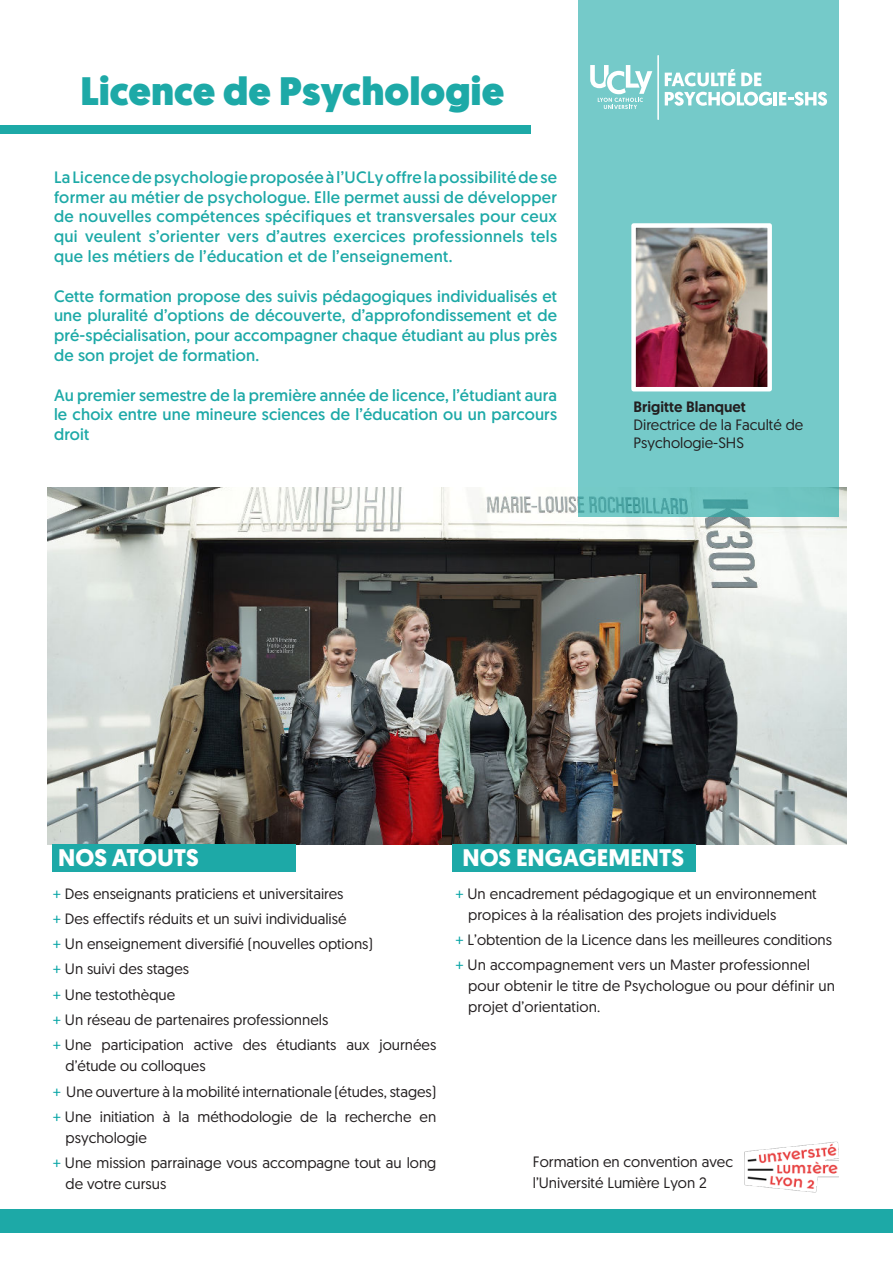
<style>
.page{position:relative;width:893px;height:1263px;background:#fff}
.page>*{position:absolute;margin:0;border:0;box-sizing:border-box;transform-origin:0 0}
.t1{font:900 39.6px "Geomanist";color:#1da9a7}
.t2{font:700 24px "Geomanist";color:#fff}
.t3{font:16.5px/19.8px "Geomanist";letter-spacing:.01em;color:#1da9a7;text-align:justify}
.t4{font:15px/25.2px "Geomanist";color:#231f20}
.t5{font:500 15px "Geomanist";color:#231f20}
.s1{color:#05a4a5}
</style>
<div class="page">
<img style="left:47px;top:487px;width:799px;height:357px">
<div style="left:578px;top:0;width:261px;height:517px;background:#75cac9"></div>
<img style="left:637px;top:229px;width:129px;height:156px">
<div style="left:631px;top:223px;width:141px;height:168px;border:5px solid #fff"></div>
<div style="left:0;top:1209px;width:893px;height:23px;background:#1da9a7"></div>
<svg style="left:590px;top:55px;width:69px;height:64px"></svg>
<svg style="left:665px;top:69px;width:70px;height:17px"></svg>
<svg style="left:741px;top:73px;width:20px;height:13px"></svg>
<svg style="left:665px;top:92px;width:162px;height:14px"></svg>
<div style="left:52px;top:844px;width:244px;height:27px;background:#1da9a7"></div>
<div style="left:452px;top:844px;width:244px;height:27px;background:#1da9a7"></div>
<img style="left:744px;top:1141px;width:95px;height:51px">
<div style="left:0;top:125px;width:530px;height:9px;background:#1da9a7"></div>
<h1 class="t1" style="left:80px;top:75px;width:426px">Licence de Psychologie</h1>
<p class="t3" style="left:54px;top:169px;width:505px">La Licence de psychologie proposée à l’UCLy offre la possibilité de se former au métier de psychologue. Elle permet aussi de développer de nouvelles compétences spécifiques et transversales pour ceux qui veulent s’orienter vers d’autres exercices professionnels tels que les métiers de l’éducation et de l’enseignement.</p>
<p class="t3" style="left:54px;top:287px;width:505px">Cette formation propose des suivis pédagogiques individualisés et une pluralité d’options de découverte, d’approfondissement et de pré-spécialisation, pour accompagner chaque étudiant au plus près de son projet de formation.</p>
<p class="t3" style="left:54px;top:386px;width:505px">Au premier semestre de la première année de licence, l’étudiant aura le choix entre une mineure sciences de l’éducation ou un parcours droit</p>
<p class="t5" style="left:634px;top:398px;width:114px">Brigitte Blanquet</p>
<p class="t4" style="left:634px;top:415px;width:171px;line-height:18px">Directrice de la Faculté de<br>Psychologie-SHS</p>
<h2 class="t2" style="left:58px;top:845px;width:142px">NOS ATOUTS</h2>
<h2 class="t2" style="left:462px;top:845px;width:223px">NOS ENGAGEMENTS</h2>
<p class="t4" style="left:53px;top:881px;width:385px"><span class="s1">+</span> Des enseignants praticiens et universitaires<br><span class="s1">+</span> Des effectifs réduits et un suivi individualisé<br><span class="s1">+</span> Un enseignement diversifié (nouvelles options)<br><span class="s1">+</span> Un suivi des stages<br><span class="s1">+</span> Une testothèque<br><span class="s1">+</span> Un réseau de partenaires professionnels<br><span class="s1">+</span> Une participation active des étudiants aux journées</p>
<p class="t4" style="left:53px;top:1053px;width:385px;text-indent:13px">d’étude ou colloques<br><span class="s1">+</span> Une ouverture à la mobilité internationale (études, stages) <span class="s1">+</span> Une initiation à la méthodologie de la recherche en</p>
<p class="t4" style="left:53px;top:1125px;width:385px;text-indent:13px">psychologie<br><span class="s1">+</span> Une mission parrainage vous accompagne tout au long</p>
<p class="t4" style="left:66px;top:1171px;width:102px">de votre cursus</p>
<p class="t4" style="left:468px;top:883px;width:350px;line-height:21px;text-indent:-13px"><span class="s1">+</span> Un encadrement pédagogique et un environnement propices à la réalisation des projets individuels</p>
<p class="t4" style="left:455px;top:927px;width:378px"><span class="s1">+</span> L’obtention de la Licence dans les meilleures conditions <span class="s1">+</span> Un accompagnement vers un Master professionnel</p>
<p class="t4" style="left:468px;top:975px;width:368px;line-height:21px">pour obtenir le titre de Psychologue ou pour définir un projet d’orientation.</p>
<p class="t4" style="left:533px;top:1152px;width:202px;line-height:21px">Formation en convention avec l’Université Lumière Lyon 2</p>
</div>
